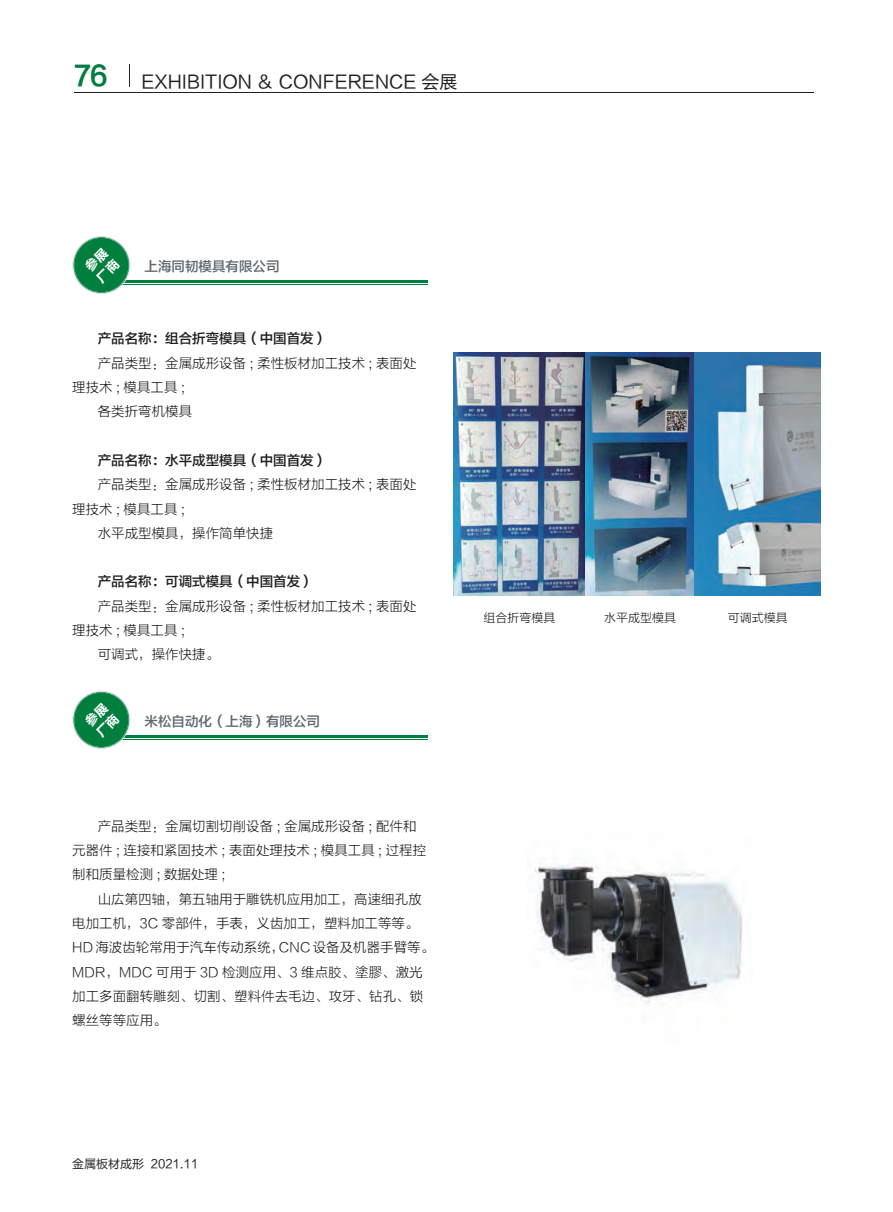
<style>
.page{position:relative;width:893px;height:1212px;background:#fff}
.page>*{position:absolute;margin:0;border:0;box-sizing:border-box;transform-origin:0 0}
.t1{font:18px "FZLTHK GBK1 0";color:#231f20}
.t2{font:13.5px/24.3px "FZLTXHK";color:#231f20}
.t3{font:13.5px "FZLTZHK GBK1 0";color:#231f20}
.t4{font:13.5px "FZLTZHK GBK1 0";color:#5f696f}
.t5{font:13.05px/15.8px "FZLTCHJW GB1 0";color:#fff}
.t6{font:12px "FZLTXHK";color:#231f20}
.t7{font:12px "FZLTHK GBK1 0";color:#231f20}
</style>
<div class="page">
<hr style="left:74px;top:92px;width:739px;height:1px;background:#231f20">
<hr style="left:108px;top:280px;width:320px;height:3px;background:#007e3d">
<hr style="left:108px;top:284px;width:320px;height:1px;background:#007e3d">
<svg style="left:72px;top:236px;width:58px;height:58px"></svg>
<hr style="left:108px;top:735px;width:320px;height:2px;background:#007e3d">
<hr style="left:108px;top:739px;width:320px;height:1px;background:#007e3d">
<svg style="left:72px;top:691px;width:58px;height:58px"></svg>
<img style="left:454px;top:353px;width:366px;height:242px">
<img style="left:535px;top:863px;width:208px;height:140px">
<h1 class="t1" style="left:74px;top:72px;width:385px"><sup>76</sup> EXHIBITION ＆ CONFERENCE 会展</h1>
<p class="t5" style="left:82px;top:264px;width:28px;rotate:-45deg">参展厂商</p>
<p class="t4" style="left:145px;top:259px;width:136px">上海同韧模具有限公司</p>
<p class="t3" style="left:98px;top:331px;width:231px">产品名称：组合折弯模具（中国首发）</p>
<p class="t2" style="left:98px;top:351px;width:320px">产品类型：金属成形设备 ; 柔性板材加工技术 ; 表面处</p>
<p class="t2" style="left:72px;top:375px;width:114px">理技术 ; 模具工具 ;</p>
<p class="t2" style="left:98px;top:400px;width:96px">各类折弯机模具</p>
<p class="t3" style="left:98px;top:453px;width:231px">产品名称：水平成型模具（中国首发）</p>
<p class="t2" style="left:98px;top:473px;width:320px">产品类型：金属成形设备 ; 柔性板材加工技术 ; 表面处</p>
<p class="t2" style="left:72px;top:497px;width:114px">理技术 ; 模具工具 ;</p>
<p class="t2" style="left:98px;top:521px;width:177px">水平成型模具，操作简单快捷</p>
<p class="t3" style="left:98px;top:574px;width:218px">产品名称：可调式模具（中国首发）</p>
<p class="t2" style="left:98px;top:594px;width:320px">产品类型：金属成形设备 ; 柔性板材加工技术 ; 表面处</p>
<p class="t2" style="left:72px;top:618px;width:114px">理技术 ; 模具工具 ;</p>
<p class="t2" style="left:98px;top:643px;width:123px">可调式，操作快捷。</p>
<p class="t5" style="left:82px;top:718px;width:28px;rotate:-45deg">参展厂商</p>
<p class="t4" style="left:145px;top:713px;width:177px">米松自动化（上海）有限公司</p>
<p class="t2" style="left:72px;top:814px;width:355px;text-indent:26px">产品类型：金属切割切削设备 ; 金属成形设备 ; 配件和元器件 ; 连接和紧固技术 ; 表面处理技术 ; 模具工具 ; 过程控制和质量检测 ; 数据处理 ;</p>
<p class="t2" style="left:72px;top:887px;width:364px;text-indent:26px">山広第四轴，第五轴用于雕铣机应用加工，高速细孔放电加工机，3C 零部件，手表，义齿加工，塑料加工等等。<br>HD 海波齿轮常用于汽车传动系统，CNC 设备及机器手臂等。<br>MDR，MDC 可用于 3D 检测应用、3 维点胶、塗膠、激光加工多面翻转雕刻、切割、塑料件去毛边、攻牙、钻孔、锁螺丝等等应用。</p>
<p class="t7" style="left:72px;top:1157px;width:127px">金属板材成形 2021.11</p>
<p class="t6" style="left:483px;top:611px;width:73px">组合折弯模具</p>
<p class="t6" style="left:604px;top:611px;width:73px">水平成型模具</p>
<p class="t6" style="left:728px;top:611px;width:61px">可调式模具</p>
</div>
